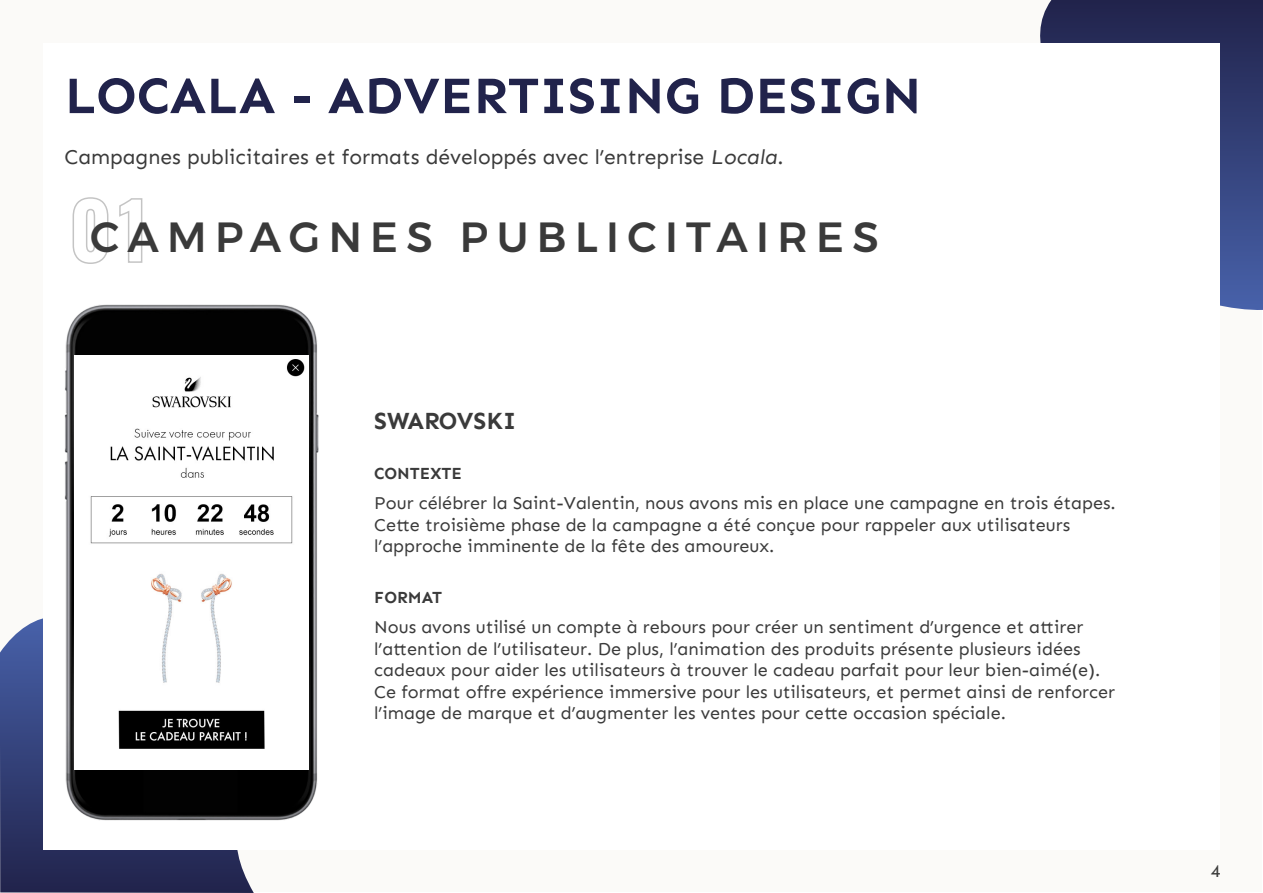
<style>
.page{position:relative;width:1263px;height:893px;background:#fff}
.page>*{position:absolute;margin:0;border:0;box-sizing:border-box;transform-origin:0 0}
.t1{font:700 52.5px "Sen";color:#21234b}
.t2{font:500 42px "Montserrat";letter-spacing:.2em;color:#3a3a3a}
.t3{font:700 24px "Sen";color:#3a3a3a}
.t4{font:21px "Sen";color:#3a3a3a}
.t5{font:18px/21.6px "Sen";color:#3a3a3a}
.t6{font:700 16.5px "Sen";color:#3a3a3a}
.s1{font-family:"Oswald";font-weight:700;font-size:78px}
</style>
<div class="page">
<div style="left:1px;top:1px;width:1261px;height:891px;background:#fbfaf8"></div>
<svg style="left:1040px;top:0;width:223px;height:310px;background:#303a6c"></svg>
<svg style="left:0;top:618px;width:254px;height:275px;background:#37406f"></svg>
<div style="left:43px;top:43px;width:1177px;height:807px;background:#fff"></div>
<img style="left:65px;top:305px;width:253px;height:516px">
<img style="left:75px;top:356px;width:233px;height:414px">
<h1 class="t1" style="left:65px;top:65px;width:859px">LOCALA - ADVERTISING DESIGN</h1>
<p class="t4" style="left:65px;top:145px;width:720px">Campagnes publicitaires et formats développés avec l’entreprise Locala.</p>
<h2 class="t2" style="left:69px;top:204px;width:811px"><span class="s1">01</span>CAMPAGNES PUBLICITAIRES</h2>
<h3 class="t3" style="left:374px;top:407px;width:143px">SWAROVSKI</h3>
<p class="t6" style="left:374px;top:464px;width:89px">CONTEXTE</p>
<p class="t5" style="left:374px;top:492px;width:743px">Pour célébrer la Saint-Valentin, nous avons mis en place une campagne en trois étapes.<br>Cette troisième phase de la campagne a été conçue pour rappeler aux utilisateurs l’approche imminente de la fête des amoureux.</p>
<p class="t6" style="left:374px;top:588px;width:69px">FORMAT</p>
<p class="t5" style="left:374px;top:616px;width:742px">Nous avons utilisé un compte à rebours pour créer un sentiment d’urgence et attirer l’attention de l’utilisateur. De plus, l’animation des produits présente plusieurs idées cadeaux pour aider les utilisateurs à trouver le cadeau parfait pour leur bien-aimé(e).<br>Ce format offre expérience immersive pour les utilisateurs, et permet ainsi de renforcer l’image de marque et d’augmenter les ventes pour cette occasion spéciale.</p>
<p class="t5" style="left:1211px;top:860px;width:11px">4</p>
</div>
